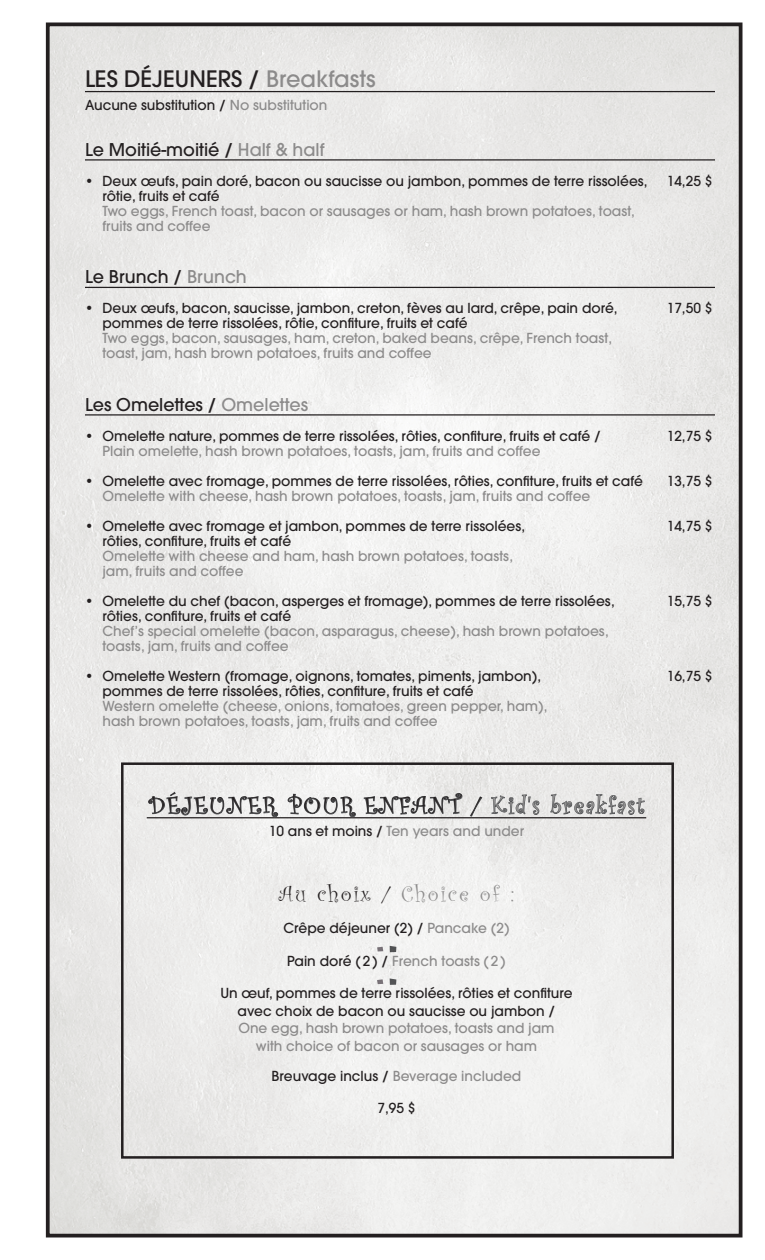
<style>
.page{position:relative;width:765px;height:1260px;background:#fff}
.page>*{position:absolute;margin:0;border:0;box-sizing:border-box;transform-origin:0 0}
.titre{font:25px "Curlz";letter-spacing:.06em;color:#231f20}
.titre-2{font:500 22.5px "Avant Garde";color:#231f20}
.item{font:22.5px "Curlz";letter-spacing:.1em;color:#8c8b8b}
.sous-titre{font:500 17.5px "Avant Garde";color:#231f20}
.bullet{font:500 13.75px/15px "Avant Garde";color:#8c8b8b}
.bullet-2{font:500 13.75px "Avant Garde";color:#231f20}
.item-2{font:500 13.75px/17.5px "Avant Garde";color:#231f20;text-align:center}
.item-3{font:500 13.75px "Avant Garde";color:#8c8b8b}
.s1{color:#8c8b8b}
.s2{color:#231f20}
</style>
<div class="page">
<img style="left:51px;top:27px;width:686px;height:1206px">
<div style="left:46px;top:22px;width:696px;height:1216px;border:4px solid #231f20"></div>
<div style="left:121px;top:762px;width:553px;height:397px;border:2px solid #231f20"></div>
<hr style="left:85px;top:91px;width:630px;height:1px;background:#231f20">
<hr style="left:85px;top:159px;width:630px;height:2px;background:#231f20">
<hr style="left:85px;top:287px;width:630px;height:1px;background:#231f20">
<hr style="left:85px;top:414px;width:630px;height:2px;background:#231f20">
<hr style="left:147px;top:817px;width:499px;height:1px;background:#231f20">
<svg style="left:148px;top:792px;width:130px;height:25px"></svg>
<svg style="left:288px;top:794px;width:68px;height:23px"></svg>
<svg style="left:364px;top:794px;width:98px;height:21px"></svg>
<svg style="left:470px;top:797px;width:12px;height:19px"></svg>
<svg style="left:491px;top:795px;width:48px;height:20px"></svg>
<svg style="left:550px;top:794px;width:95px;height:21px;background:#b9b9b9"></svg>
<svg style="left:377px;top:979px;width:6px;height:5px"></svg>
<svg style="left:390px;top:978px;width:6px;height:7px"></svg>
<svg style="left:377px;top:947px;width:6px;height:4px"></svg>
<svg style="left:390px;top:946px;width:6px;height:6px"></svg>
<p class="titre-2" style="left:85px;top:65px;width:292px">LES DÉJEUNERS / <span class="s1">Breakfasts</span></p>
<p class="bullet-2" style="left:85px;top:96px;width:244px">Aucune substitution / <span class="s1">No substitution</span></p>
<p class="sous-titre" style="left:85px;top:138px;width:241px">Le Moitié-moitié / <span class="s1">Half &amp; half</span></p>
<p class="bullet-2" style="left:85px;top:172px;width:564px">• Deux œufs, pain doré, bacon ou saucisse ou jambon, pommes de terre rissolées,</p>
<p class="bullet-2" style="left:667px;top:172px;width:47px">14,25 $</p>
<p class="bullet" style="left:102px;top:188px;width:534px"><span class="s2">rôtie, fruits et café<br></span>Two eggs, French toast, bacon or sausages or ham, hash brown potatoes, toast, fruits and coffee</p>
<p class="sous-titre" style="left:85px;top:266px;width:163px">Le Brunch / <span class="s1">Brunch</span></p>
<p class="bullet-2" style="left:85px;top:300px;width:534px">• Deux œufs, bacon, saucisse, jambon, creton, fèves au lard, crêpe, pain doré,</p>
<p class="bullet-2" style="left:667px;top:300px;width:47px">17,50 $</p>
<p class="bullet" style="left:102px;top:316px;width:511px"><span class="s2">pommes de terre rissolées, rôtie, confiture, fruits et café<br></span>Two eggs, bacon, sausages, ham, creton, baked beans, crêpe, French toast, toast, jam, hash brown potatoes, fruits and coffee</p>
<p class="sous-titre" style="left:85px;top:393px;width:225px">Les Omelettes / <span class="s1">Omelettes</span></p>
<p class="bullet-2" style="left:85px;top:427px;width:518px">• Omelette nature, pommes de terre rissolées, rôties, confiture, fruits et café /</p>
<p class="bullet-2" style="left:667px;top:427px;width:47px">12,75 $</p>
<p class="bullet" style="left:102px;top:443px;width:440px">Plain omelette, hash brown potatoes, toasts, jam, fruits and coffee</p>
<p class="bullet-2" style="left:85px;top:472px;width:560px">• Omelette avec fromage, pommes de terre rissolées, rôties, confiture, fruits et café</p>
<p class="bullet-2" style="left:667px;top:472px;width:47px">13,75 $</p>
<p class="bullet" style="left:102px;top:488px;width:489px">Omelette with cheese, hash brown potatoes, toasts, jam, fruits and coffee</p>
<p class="bullet-2" style="left:85px;top:517px;width:442px">• Omelette avec fromage et jambon, pommes de terre rissolées,</p>
<p class="bullet-2" style="left:667px;top:517px;width:47px">14,75 $</p>
<p class="bullet" style="left:102px;top:533px;width:412px"><span class="s2">rôties, confiture, fruits et café<br></span>Omelette with cheese and ham, hash brown potatoes, toasts, jam, fruits and coffee</p>
<p class="bullet-2" style="left:85px;top:592px;width:531px">• Omelette du chef (bacon, asperges et fromage), pommes de terre rissolées,</p>
<p class="bullet-2" style="left:667px;top:592px;width:47px">15,75 $</p>
<p class="bullet" style="left:102px;top:608px;width:508px"><span class="s2">rôties, confiture, fruits et café<br></span>Chef’s special omelette (bacon, asparagus, cheese), hash brown potatoes, toasts, jam, fruits and coffee</p>
<p class="bullet-2" style="left:85px;top:667px;width:458px">• Omelette Western (fromage, oignons, tomates, piments, jambon),</p>
<p class="bullet-2" style="left:667px;top:667px;width:47px">16,75 $</p>
<p class="bullet" style="left:102px;top:683px;width:447px"><span class="s2">pommes de terre rissolées, rôties, confiture, fruits et café<br></span>Western omelette (cheese, onions, tomatoes, green pepper, ham), hash brown potatoes, toasts, jam, fruits and coffee</p>
<p class="titre" style="left:149px;top:788px;width:497px">DÉJEUNER POUR ENFANT / <span class="s1">Kid's breakfast</span></p>
<p class="bullet" style="left:269px;top:823px;width:257px"><span class="s2">10 ans et moins /</span> Ten years and under</p>
<p class="item" style="left:279px;top:878px;width:237px"><span class="s2">Au choix /</span> Choice of :</p>
<p class="item-2" style="left:283px;top:920px;width:228px">Crêpe déjeuner (2) / <span class="s1">Pancake (2)</span></p>
<p class="item-3" style="left:287px;top:952px;width:220px"><span class="s2">Pain doré (2) /</span> French toasts (2)</p>
<p class="item-2" style="left:220px;top:985px;width:354px">Un œuf, pommes de terre rissolées, rôties et confiture avec choix de bacon ou saucisse ou jambon /<br><span class="s1">One egg, hash brown potatoes, toasts and jam<br>with choice of bacon or sausages or ham</span></p>
<p class="bullet" style="left:272px;top:1068px;width:251px"><span class="s2">Breuvage inclus /</span> Beverage included</p>
<p class="item-2" style="left:377px;top:1100px;width:40px">7,95 $</p>
</div>
